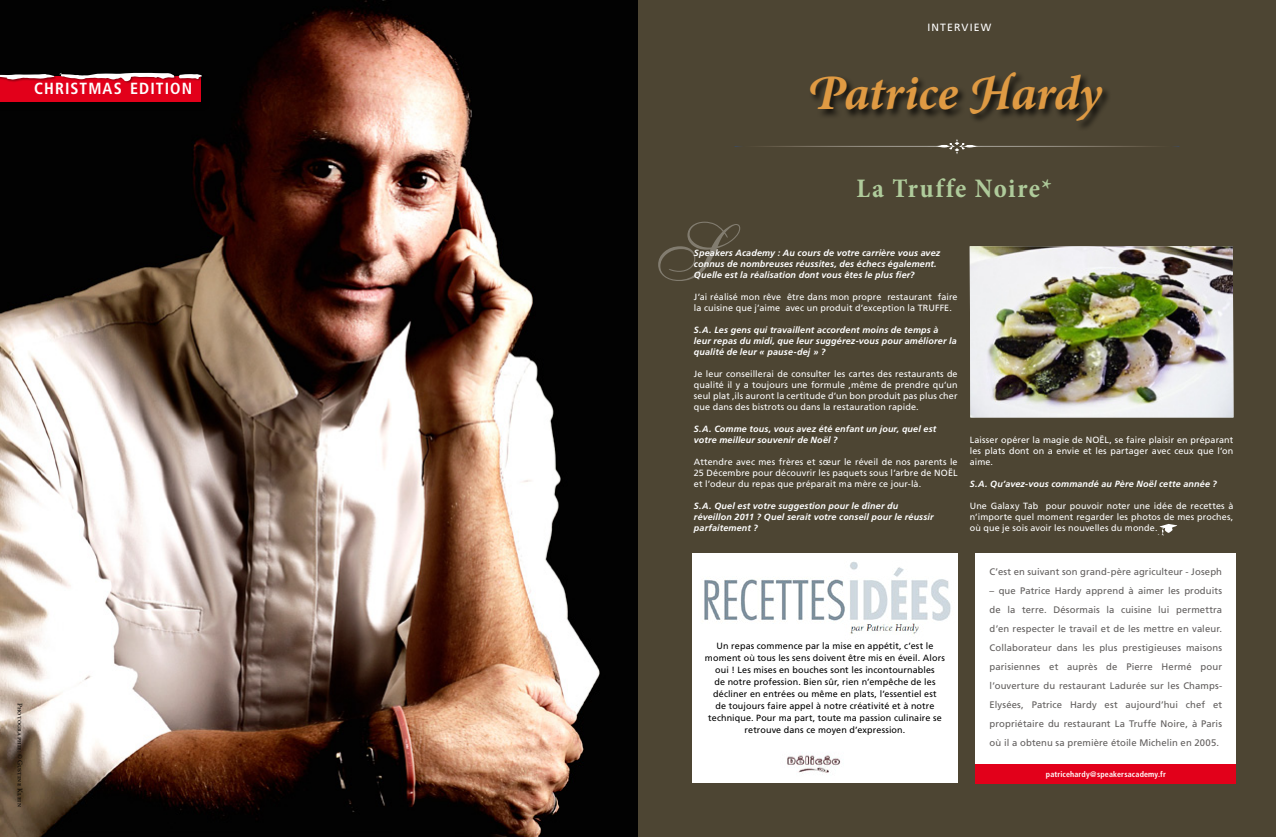
<style>
.page{position:relative;width:1276px;height:837px;background:#fff}
.page>*{position:absolute;margin:0;border:0;box-sizing:border-box;transform-origin:0 0}
.t1{font:80px "Shelley Allegro BT";color:#fff}
.t2{font:italic 700 49px "Minion Pro";letter-spacing:-.01em;color:#df9a43}
.t3{font:700 condensed 27px "Minion Pro";letter-spacing:.055em;color:#afcb9b}
.t4{font:700 condensed 16.1px "Frutiger";letter-spacing:.065em;color:#fff}
.t5{font:10.5px "Frutiger";letter-spacing:.11em;color:#fff}
.t6{font:9.5px/19px "Frutiger";letter-spacing:.01em;color:#615e5d;text-align:justify}
.t7{font:9px/11px "Frutiger";letter-spacing:.01em;color:#fff;text-align:justify}
.t8{font:italic 700 9px/11px "Frutiger";letter-spacing:.015em;color:#fff}
.t9{font:9px/12px "Frutiger";letter-spacing:.01em;color:#000;text-align:center}
.t10{font:700 condensed 8px "Frutiger";letter-spacing:.02em;color:#fff}
.t11{font:7px "Minion Pro";letter-spacing:.04em;color:#000}
.s1{font-weight:300}
</style>
<div class="page">
<img style="left:0;top:0;width:638px;height:836px">
<div style="left:638px;top:0;width:638px;height:836px;background:#4d4533"></div>
<div style="left:0;top:74px;width:211px;height:36px;background:#000"></div>
<div style="left:0;top:76px;width:201px;height:25px;background:#e2001a"></div>
<div style="left:0;top:73px;width:57px;height:9px;background:#000;opacity:.45"></div>
<div style="left:58px;top:72px;width:118px;height:12px;background:#e2001a"></div>
<div style="left:178px;top:74px;width:27px;height:8px;background:#000"></div>
<svg style="left:0;top:73px;width:202px;height:8px"></svg>
<svg style="left:734px;top:139px;width:445px;height:15px"></svg>
<div style="left:808px;top:71px;width:303px;height:60px;background:#000;opacity:.75"></div>
<div style="left:975px;top:553px;width:261px;height:227px;background:#fff"></div>
<svg style="left:1159px;top:524px;width:18px;height:11px"></svg>
<div style="left:975px;top:764px;width:261px;height:20px;background:#e2001a"></div>
<img style="left:692px;top:553px;width:265px;height:119px">
<div style="left:692px;top:672px;width:265px;height:110px;background:#fff"></div>
<img style="left:969px;top:246px;width:264px;height:171px">
<p class="t5" style="left:927px;top:22px;width:65px">INTERVIEW</p>
<h3 class="t4" style="left:34px;top:79px;width:159px">CHRISTMAS EDITION</h3>
<h2 class="t2" style="left:806px;top:72px;width:297px">Patrice Hardy</h2>
<p class="t11" style="left:23px;top:702px;width:106px;rotate:90deg">Photographie: ©Gustine Klein</p>
<h3 class="t3" style="left:856px;top:178px;width:197px">La Truffe Noire*</h3>
<h1 class="t1" style="left:651px;top:221px;width:64px">S</h1>
<p class="t8" style="left:694px;top:248px;width:248px">Speakers Academy : Au cours de votre carrière vous avez connus de nombreuses réussites, des échecs également.<br>Quelle est la réalisation dont vous êtes le plus fier?</p>
<p class="t7" style="left:694px;top:292px;width:265px">J’ai réalisé mon rêve être dans mon propre restaurant faire la cuisine que j’aime avec un produit d’exception la TRUFFE.</p>
<p class="t8" style="left:694px;top:325px;width:264px">S.A. Les gens qui travaillent accordent moins de temps à leur repas du midi, que leur suggérez-vous pour améliorer la qualité de leur « pause-dej » ?</p>
<p class="t7" style="left:694px;top:369px;width:265px">Je leur conseillerai de consulter les cartes des restaurants de qualité il y a toujours une formule ,même de prendre qu’un seul plat ,ils auront la certitude d’un bon produit pas plus cher que dans des bistrots ou dans la restauration rapide.</p>
<p class="t8" style="left:694px;top:424px;width:244px">S.A. Comme tous, vous avez été enfant un jour, quel est votre meilleur souvenir de Noël ?</p>
<p class="t7" style="left:694px;top:457px;width:265px">Attendre avec mes frères et sœur le réveil de nos parents le 25 Décembre pour découvrir les paquets sous l’arbre de NOËL et l’odeur du repas que préparait ma mère ce jour-là.</p>
<p class="t8" style="left:694px;top:501px;width:241px">S.A. Quel est votre suggestion pour le dîner du réveillon 2011 ? Quel serait votre conseil pour le réussir parfaitement ?</p>
<p class="t7" style="left:969px;top:435px;width:265px">Laisser opérer la magie de NOËL, se faire plaisir en préparant les plats dont on a envie et les partager avec ceux que l’on aime.</p>
<p class="t8" style="left:969px;top:479px;width:249px">S.A. Qu’avez-vous commandé au Père Noël cette année ?</p>
<p class="t7" style="left:969px;top:501px;width:265px">Une Galaxy Tab pour pouvoir noter une idée de recettes à n’importe quel moment regarder les photos de mes proches, où que je sois avoir les nouvelles du monde.<span class="s1">.</span></p>
<p class="t9" style="left:705px;top:640px;width:242px">Un repas commence par la mise en appétit, c’est le moment où tous les sens doivent être mis en éveil. Alors oui ! Les mises en bouches sont les incontournables<br>de notre profession. Bien sûr, rien n’empêche de les décliner en entrées ou même en plats, l’essentiel est<br>de toujours faire appel à notre créativité et à notre technique. Pour ma part, toute ma passion culinaire se retrouve dans ce moyen d’expression.</p>
<p class="t6" style="left:989px;top:562px;width:234px">C’est en suivant son grand-père agriculteur - Joseph</p>
<p class="t6" style="left:989px;top:581px;width:234px">– que Patrice Hardy apprend à aimer les produits de la terre. Désormais la cuisine lui permettra d’en respecter le travail et de les mettre en valeur.<br>Collaborateur dans les plus prestigieuses maisons parisiennes et auprès de Pierre Hermé pour l’ouverture du restaurant Ladurée sur les Champs-Elysées, Patrice Hardy est aujourd’hui chef et propriétaire du restaurant La Truffe Noire, à Paris où il a obtenu sa première étoile Michelin en 2005.</p>
<p class="t10" style="left:1046px;top:771px;width:121px">patricehardy@speakersacademy.fr</p>
</div>
